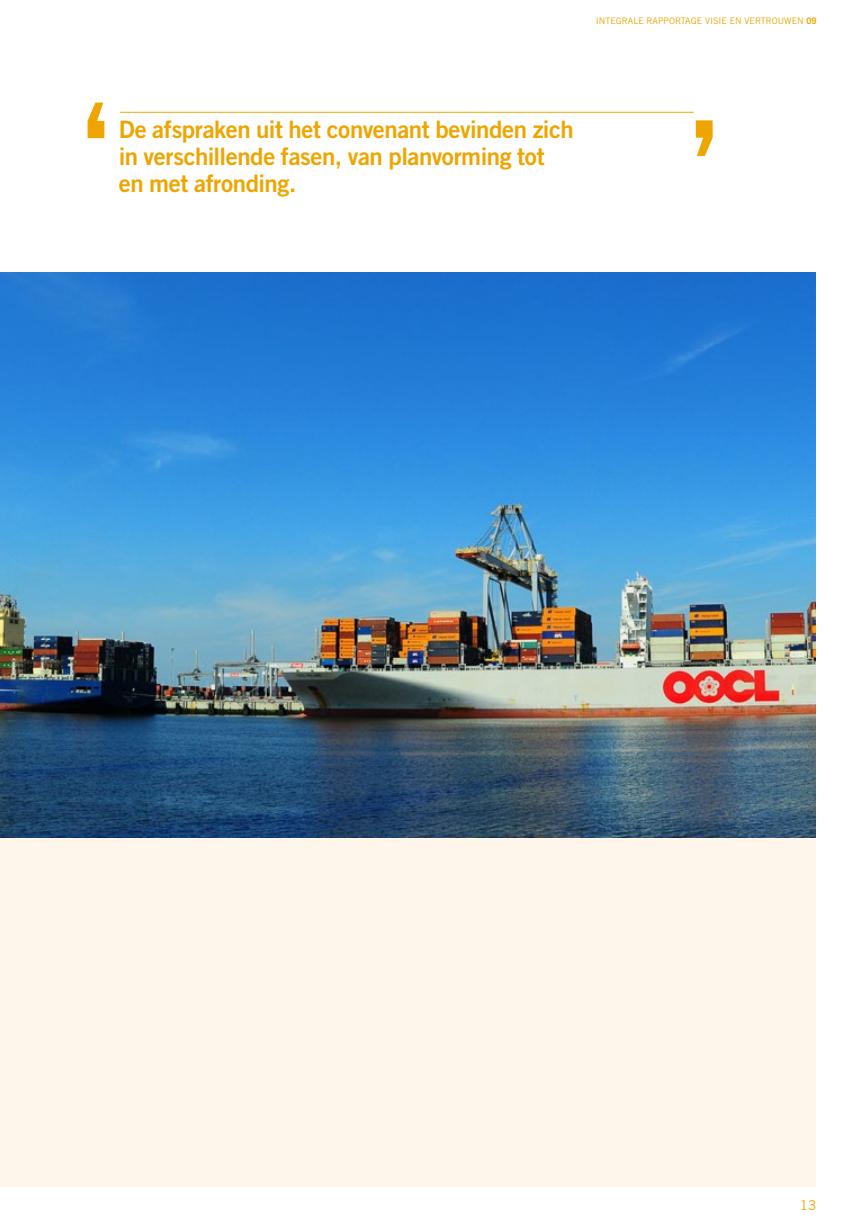
<style>
.page{position:relative;width:859px;height:1229px;background:#fff}
.page>*{position:absolute;margin:0;border:0;box-sizing:border-box;transform-origin:0 0}
._02_QUOTE{font:24px/27px "Trade Gothic LT Std Bd 2";letter-spacing:-.015em;color:#eea500}
.t1{font:13.5px "Trade Gothic LT Std";color:#eea500}
.t2{font:9px "Trade Gothic LT Std";color:#eea500}
.s1{font-weight:700}
</style>
<div class="page">
<div style="left:0;top:272px;width:816px;height:914px;background:#fef6ea"></div>
<img style="left:0;top:272px;width:815px;height:565px">
<hr style="left:120px;top:112px;width:574px;height:1px;background:#eea500">
<svg style="left:88px;top:103px;width:16px;height:35px"></svg>
<svg style="left:696px;top:120px;width:17px;height:36px"></svg>
<p class="t2" style="left:596px;top:15px;width:222px">INTEGRALE RAPPORTAGE VISIE EN VERTROUWEN <span class="s1">09</span></p>
<p class="_02_QUOTE" style="left:119px;top:116px;width:457px">De afspraken uit het convenant bevinden zich in verschillende fasen, van planvorming tot en met afronding.</p>
<p class="t1" style="left:800px;top:1197px;width:18px">13</p>
</div>
